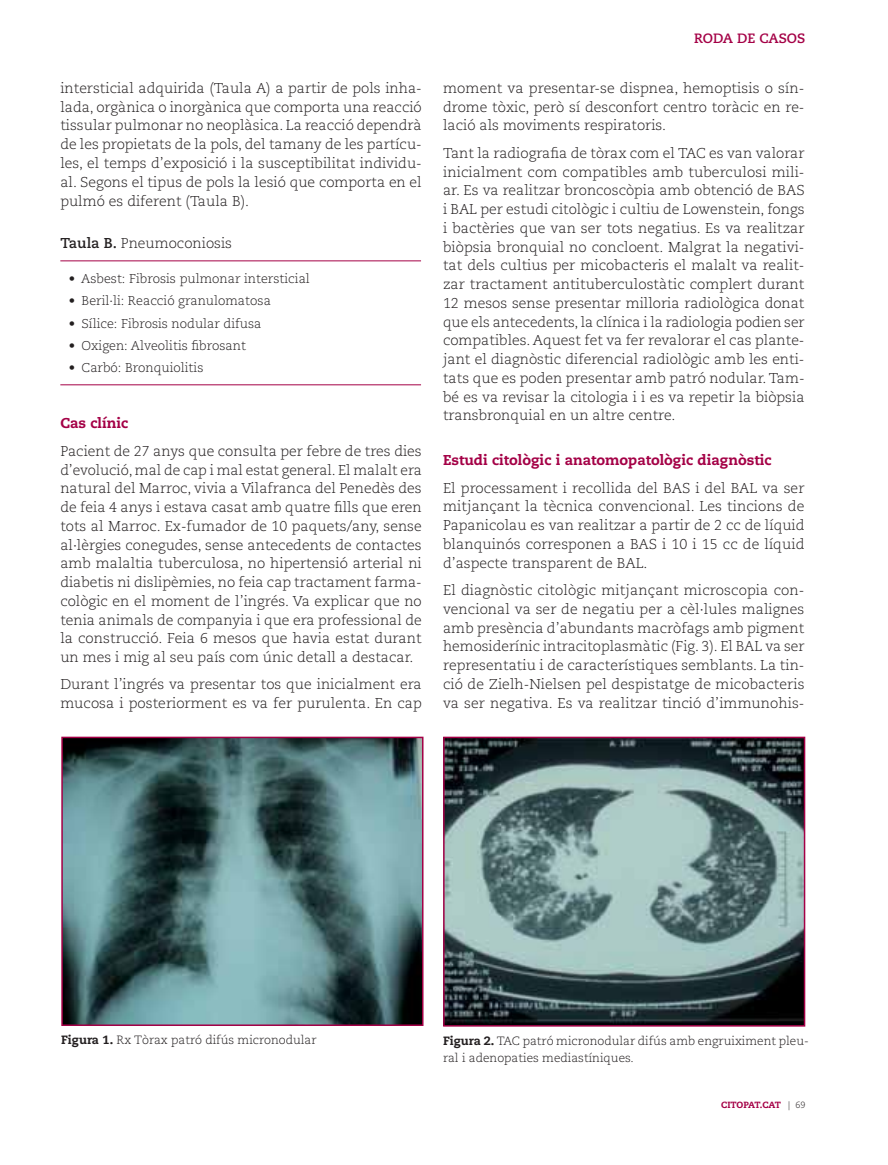
<style>
.page{position:relative;width:888px;height:1165px;background:#fff}
.page>*{position:absolute;margin:0;border:0;box-sizing:border-box;transform-origin:0 0}
.t1{font:300 14.25px/18.8px "Caecilia LT";color:#231f20;text-align:justify}
.t2{font:800 14.25px "Caecilia LT";color:#a40046}
.t3{font:700 13.5px "Caecilia LT";color:#a40046}
.t4{font:300 12.75px "Caecilia LT";color:#231f20}
.t5{font:300 12px/16.5px "Caecilia LT";color:#231f20}
.t6{font:800 9px "Caecilia LT";letter-spacing:-.02em;color:#a40046}
.s1{font-weight:700}
.s2{font-weight:800}
.s3{font-weight:300;color:#231f20}
</style>
<div class="page">
<hr style="left:60px;top:260px;width:361px;height:1px;background:#a40046">
<hr style="left:60px;top:384px;width:361px;height:1px;background:#a40046">
<img style="left:446px;top:739px;width:356px;height:284px">
<div style="left:443px;top:736px;width:362px;height:290px;border:2px solid #a40046"></div>
<img style="left:64px;top:739px;width:356px;height:283px">
<div style="left:61px;top:736px;width:362px;height:289px;border:2px solid #a40046"></div>
<p class="t1" style="left:60px;top:79px;width:363px">intersticial adquirida (Taula A) a partir de pols inha&shy;lada, orgànica o inorgànica que comporta una reacció tissular pulmonar no neoplàsica. La reacció dependrà de les propietats de la pols, del tamany de les partícu&shy;les, el temps d’exposició i la susceptibilitat individu&shy;al. Segons el tipus de pols la lesió que comporta en el pulmó es diferent (Taula B).</p>
<p class="t1" style="left:60px;top:234px;width:173px"><span class="s1">Taula B.</span> Pneumoconiosis</p>
<p class="t4" style="left:69px;top:272px;width:243px">• Asbest: Fibrosis pulmonar intersticial</p>
<p class="t4" style="left:69px;top:294px;width:204px">• Beril·li: Reacció granulomatosa</p>
<p class="t4" style="left:69px;top:317px;width:194px">• Sílice: Fibrosis nodular difusa</p>
<p class="t4" style="left:69px;top:339px;width:179px">• Oxigen: Alveolitis fibrosant</p>
<p class="t4" style="left:69px;top:361px;width:136px">• Carbó: Bronquiolitis</p>
<p class="t2" style="left:60px;top:416px;width:70px">Cas clínic</p>
<p class="t1" style="left:60px;top:442px;width:363px">Pacient de 27 anys que consulta per febre de tres dies d’evolució, mal de cap i mal estat general. El malalt era natural del Marroc, vivia a Vilafranca del Penedès des de feia 4 anys i estava casat amb quatre fills que eren tots al Marroc. Ex-fumador de 10 paquets/any, sense al·lèrgies conegudes, sense antecedents de contactes amb malaltia tuberculosa, no hipertensió arterial ni diabetis ni dislipèmies, no feia cap tractament farma&shy;cològic en el moment de l’ingrés. Va explicar que no tenia animals de companyia i que era professional de la construcció. Feia 6 mesos que havia estat durant un mes i mig al seu país com únic detall a destacar.</p>
<p class="t1" style="left:60px;top:675px;width:363px">Durant l’ingrés va presentar tos que inicialment era mucosa i posteriorment es va fer purulenta. En cap</p>
<p class="t3" style="left:694px;top:32px;width:113px">RODA DE CASOS</p>
<p class="t1" style="left:443px;top:79px;width:363px">moment va presentar-se dispnea, hemoptisis o sín&shy;drome tòxic, però sí desconfort centro toràcic en re&shy;lació als moviments respiratoris.</p>
<p class="t1" style="left:443px;top:144px;width:363px">Tant la radiografia de tòrax com el TAC es van valorar inicialment com compatibles amb tuberculosi mili&shy;ar. Es va realitzar broncoscòpia amb obtenció de BAS i BAL per estudi citològic i cultiu de Lowenstein, fongs i bactèries que van ser tots negatius. Es va realitzar biòpsia bronquial no concloent. Malgrat la negativi&shy;tat dels cultius per micobacteris el malalt va realit&shy;zar tractament antituberculostàtic complert durant 12 mesos sense presentar milloria radiològica donat que els antecedents, la clínica i la radiologia podien ser compatibles. Aquest fet va fer revalorar el cas plante&shy;jant el diagnòstic diferencial radiològic amb les enti&shy;tats que es poden presentar amb patró nodular. Tam&shy;bé es va revisar la citologia i i es va repetir la biòpsia transbronquial en un altre centre.</p>
<p class="t2" style="left:443px;top:453px;width:330px">Estudi citològic i anatomopatològic diagnòstic</p>
<p class="t1" style="left:443px;top:479px;width:363px">El processament i recollida del BAS i del BAL va ser mitjançant la tècnica convencional. Les tincions de Papanicolau es van realitzar a partir de 2 cc de líquid blanquinós corresponen a BAS i 10 i 15 cc de líquid d’aspecte transparent de BAL.</p>
<p class="t1" style="left:443px;top:581px;width:363px">El diagnòstic citològic mitjançant microscopia con&shy;vencional va ser de negatiu per a cèl·lules malignes amb presència d’abundants macròfags amb pigment hemosiderínic intracitoplasmàtic (Fig. 3). El BAL va ser representatiu i de característiques semblants. La tin&shy;ció de Zielh-Nielsen pel despistatge de micobacteris va ser negativa. Es va realitzar tinció d’immunohis-</p>
<p class="t5" style="left:61px;top:1032px;width:257px"><span class="s2">Figura 1.</span> Rx Tòrax patró difús micronodular</p>
<p class="t5" style="left:443px;top:1033px;width:367px"><span class="s2">Figura 2.</span> TAC patró micronodular difús amb engruiximent pleu&shy;ral i adenopaties mediastíniques.</p>
<p class="t6" style="left:721px;top:1100px;width:86px">CITOPAT.CAT <span class="s3">| 69</span></p>
</div>
